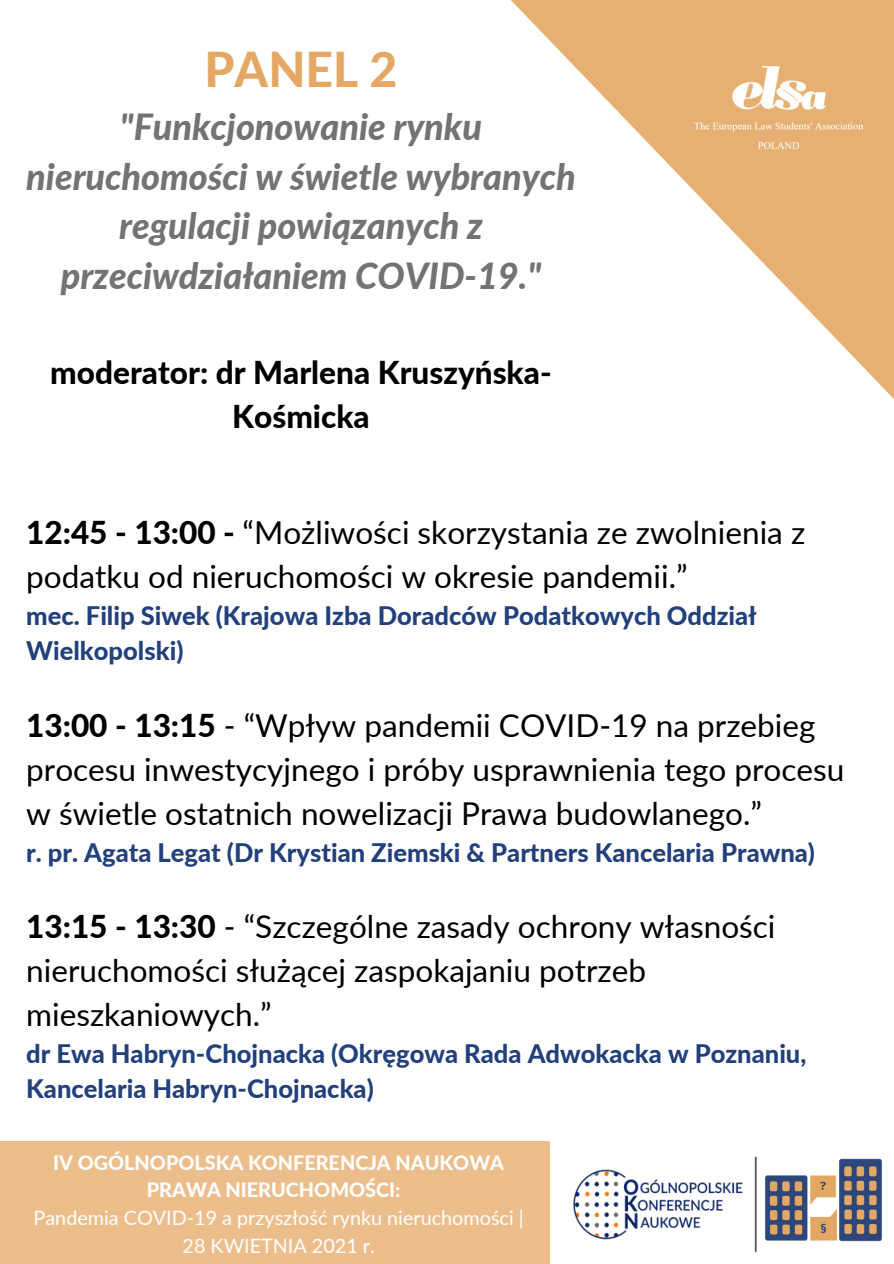
<style>
.page{position:relative;width:894px;height:1264px;background:#fff}
.page>*{position:absolute;margin:0;border:0;box-sizing:border-box;transform-origin:0 0}
.t1{font:800 48px "Lato";color:#e4a864}
.t2{font:italic 800 36px/49.5px "Lato";color:#737373;text-align:center}
.t3{font:31.5px/44px "Lato";color:#000}
.t4{font:800 31.5px/44px "Lato";color:#000;text-align:center}
.t5{font:800 25.5px/35px "Lato";color:#22407c}
.t6{font:19.8px/27.6px "Lato";color:#fff;text-align:center}
.t7{font:800 19.8px/27.6px "Lato";color:#fff;text-align:center}
.s1{font-weight:800}
</style>
<div class="page">
<svg style="left:511px;top:0;width:382px;height:398px"></svg>
<img style="left:693px;top:66px;width:170px;height:86px">
<div style="left:0;top:1141px;width:893px;height:122px;background:#ebbe8c"></div>
<div style="left:549px;top:1141px;width:344px;height:122px;background:#fff"></div>
<img style="left:549px;top:1141px;width:208px;height:115px">
<img style="left:765px;top:1158px;width:117px;height:84px">
<p class="t1" style="left:204px;top:40px;width:194px">PANEL 2</p>
<p class="t2" style="left:26px;top:101px;width:550px">"Funkcjonowanie rynku nieruchomości w świetle wybranych regulacji powiązanych z przeciwdziałaniem COVID-19."</p>
<p class="t4" style="left:50px;top:349px;width:503px">moderator: dr Marlena Kruszyńska-<br>Kośmicka</p>
<p class="t3" style="left:26px;top:510px;width:780px"><span class="s1">12:45 - 13:00 -</span> “Możliwości skorzystania ze zwolnienia z podatku od nieruchomości w okresie pandemii.”</p>
<p class="t5" style="left:26px;top:597px;width:732px">mec. Filip Siwek (Krajowa Izba Doradców Podatkowych Oddział<br>Wielkopolski)</p>
<p class="t3" style="left:26px;top:702px;width:819px"><span class="s1">13:00 - 13:15</span> - “Wpływ pandemii COVID-19 na przebieg procesu inwestycyjnego i próby usprawnienia tego procesu w świetle ostatnich nowelizacji Prawa budowlanego.”</p>
<p class="t5" style="left:26px;top:834px;width:790px">r. pr. Agata Legat (Dr Krystian Ziemski &amp; Partners Kancelaria Prawna)</p>
<p class="t3" style="left:26px;top:904px;width:750px"><span class="s1">13:15 - 13:30</span> - “Szczególne zasady ochrony własności nieruchomości służącej zaspokajaniu potrzeb mieszkaniowych.”</p>
<p class="t5" style="left:26px;top:1035px;width:781px">dr Ewa Habryn-Chojnacka (Okręgowa Rada Adwokacka w Poznaniu,<br>Kancelaria Habryn-Chojnacka)</p>
<p class="t7" style="left:53px;top:1148px;width:452px">IV OGÓLNOPOLSKA KONFERENCJA NAUKOWA<br>PRAWA NIERUCHOMOŚCI:</p>
<p class="t6" style="left:34px;top:1203px;width:491px">Pandemia COVID-19 a przyszłość rynku nieruchomości |<br>28 KWIETNIA 2021 r.</p>
</div>
